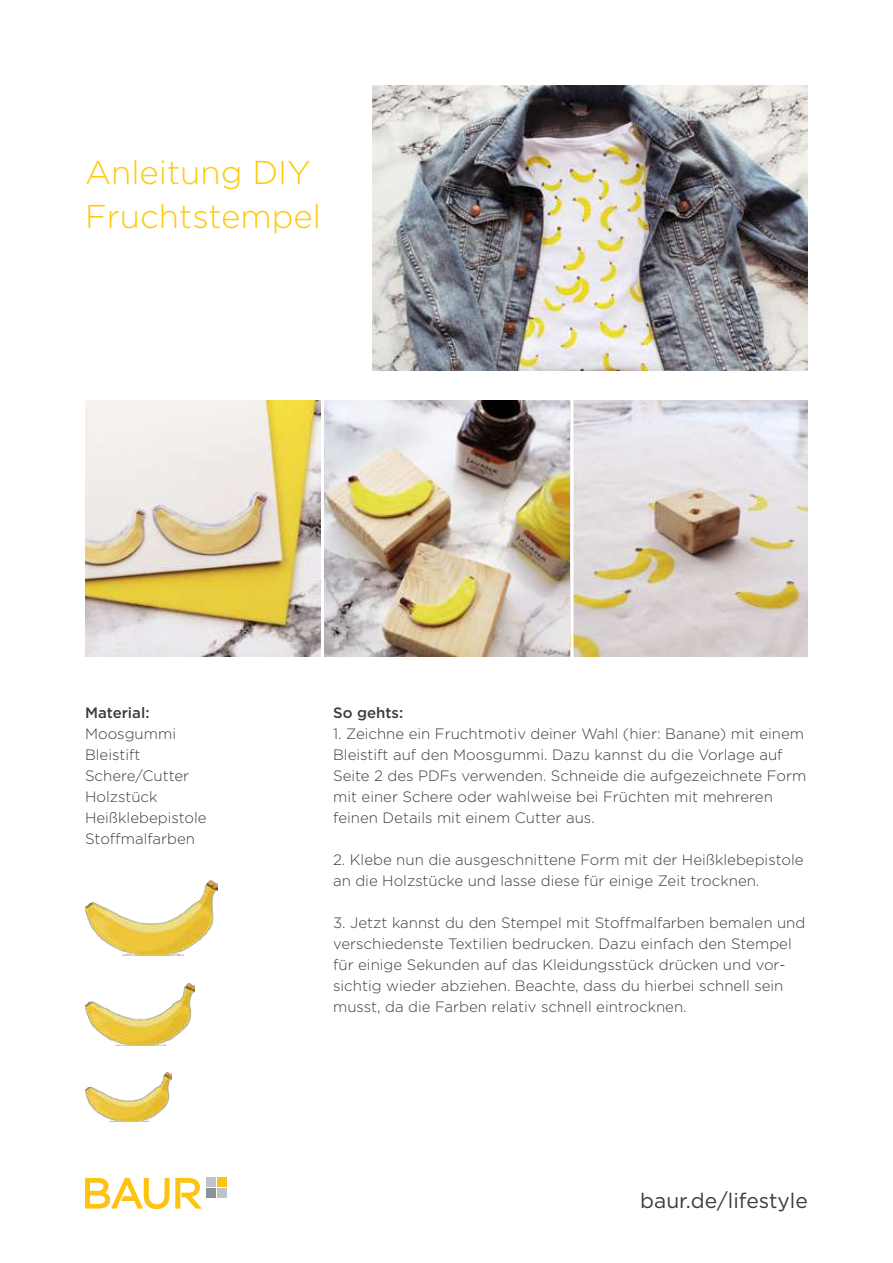
<style>
.page{position:relative;width:893px;height:1263px;background:#fff}
.page>*{position:absolute;margin:0;border:0;box-sizing:border-box;transform-origin:0 0}
.t1{font:300 33px/43.5px "Gotham";color:#feca0a}
.t2{font:21px "Gotham";color:#393c3f}
.t3{font:300 15px/21px "Gotham";color:#393c3f}
.t4{font:500 15px "Gotham";color:#393c3f}
</style>
<div class="page">
<div style="left:207px;top:1178px;width:9px;height:9px;background:#bcc4c9"></div>
<div style="left:217px;top:1178px;width:9px;height:9px;background:#fec210"></div>
<div style="left:207px;top:1188px;width:9px;height:9px;background:#8a9297"></div>
<div style="left:217px;top:1188px;width:9px;height:9px;background:#bcc4c9"></div>
<svg style="left:85px;top:1178px;width:117px;height:31px"></svg>
<img style="left:373px;top:85px;width:435px;height:286px">
<img style="left:85px;top:401px;width:236px;height:255px">
<img style="left:324px;top:401px;width:246px;height:255px">
<img style="left:573px;top:401px;width:235px;height:255px">
<img style="left:86px;top:881px;width:131px;height:74px">
<img style="left:85px;top:983px;width:110px;height:62px">
<img style="left:85px;top:1073px;width:87px;height:49px">
<h1 class="t1" style="left:85px;top:150px;width:238px">Anleitung DIY<br>Fruchtstempel</h1>
<p class="t4" style="left:85px;top:703px;width:66px">Material:</p>
<p class="t3" style="left:85px;top:723px;width:123px">Moosgummi<br>Bleistift<br>Schere/Cutter<br>Holzstück<br>Heißklebepistole<br>Stoffmalfarben</p>
<p class="t4" style="left:333px;top:703px;width:72px">So gehts:</p>
<p class="t3" style="left:333px;top:723px;width:475px">1. Zeichne ein Fruchtmotiv deiner Wahl (hier: Banane) mit einem Bleistift auf den Moosgummi. Dazu kannst du die Vorlage auf Seite 2 des PDFs verwenden. Schneide die aufgezeichnete Form mit einer Schere oder wahlweise bei Früchten mit mehreren feinen Details mit einem Cutter aus.</p>
<p class="t3" style="left:333px;top:849px;width:472px">2. Klebe nun die ausgeschnittene Form mit der Heißklebepistole an die Holzstücke und lasse diese für einige Zeit trocknen.</p>
<p class="t3" style="left:333px;top:912px;width:474px">3. Jetzt kannst du den Stempel mit Stoffmalfarben bemalen und verschiedenste Textilien bedrucken. Dazu einfach den Stempel für einige Sekunden auf das Kleidungsstück drücken und vor&shy;sichtig wieder abziehen. Beachte, dass du hierbei schnell sein musst, da die Farben relativ schnell eintrocknen.</p>
<h2 class="t2" style="left:640px;top:1187px;width:169px">baur.de/lifestyle</h2>
</div>
